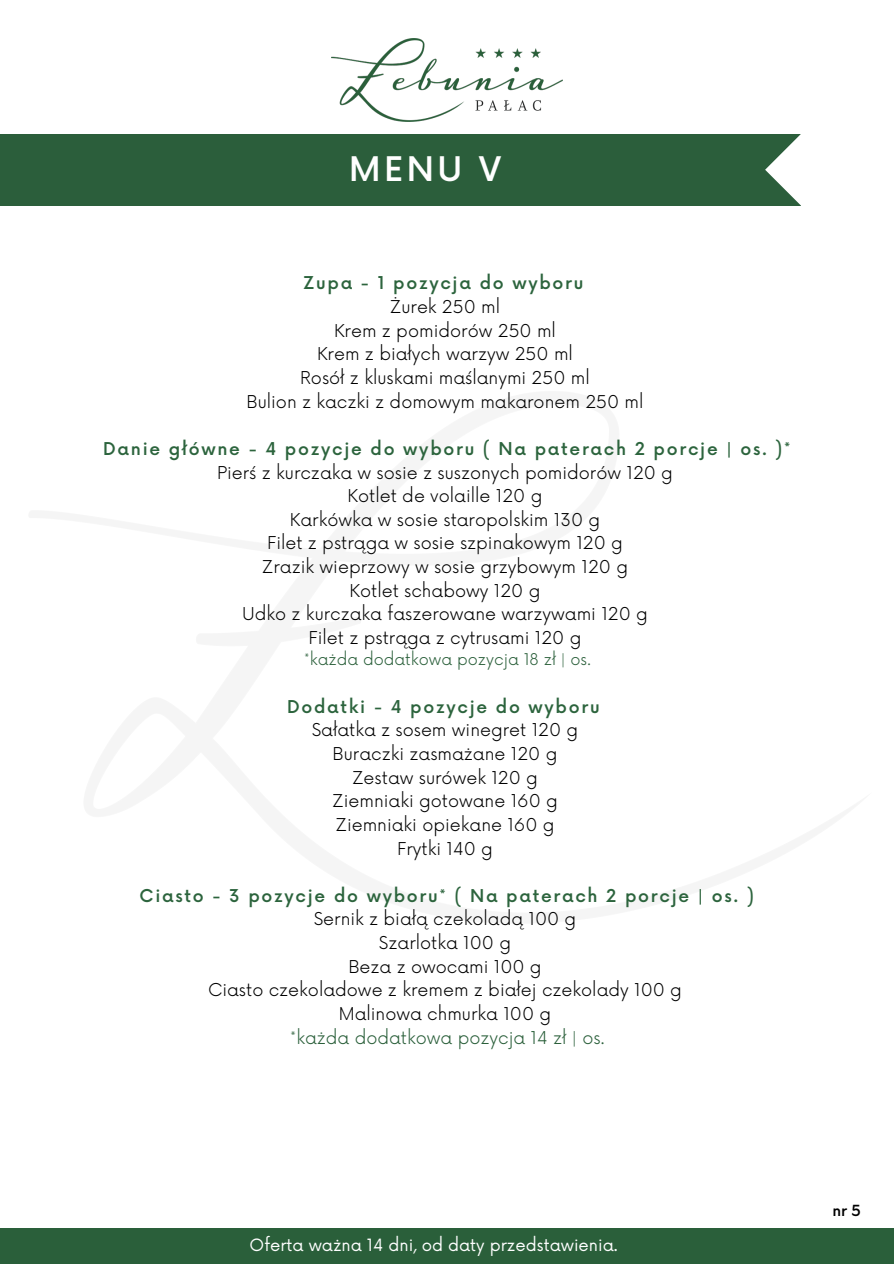
<style>
.page{position:relative;width:894px;height:1264px;background:#fff}
.page>*{position:absolute;margin:0;border:0;box-sizing:border-box;transform-origin:0 0}
.t1{font:500 33px "Now";color:#fff}
.t2{font:300 17.25px/23.7px "Now";color:#000;text-align:center}
.t3{font:16.5px "Now";color:#fff}
.t4{font:300 15.75px "Now";color:#2a5f3a}
.t5{font:500 15px "Now";color:#000}
.s1{font-weight:500;color:#2c643d}
.s2{color:#2a5f3a}
</style>
<div class="page">
<div style="left:0;top:1228px;width:893px;height:35px;background:#2a5f3a"></div>
<div style="left:0;top:135px;width:800px;height:70px;background:#2b5e3b"></div>
<svg style="left:764px;top:134px;width:37px;height:72px"></svg>
<img style="left:331px;top:39px;width:231px;height:83px">
<h2 class="t1" style="left:349px;top:152px;width:153px">MENU V</h2>
<p class="t2" style="left:246px;top:272px;width:398px"><span class="s1">Zupa - 1 pozycja do wyboru<br></span>Żurek 250 ml<br>Krem z pomidorów 250 ml<br>Krem z białych warzyw 250 ml<br>Rosół z kluskami maślanymi 250 ml<br>Bulion z kaczki z domowym makaronem 250 ml</p>
<h1 class="t2" style="left:103px;top:438px;width:688px"><span class="s1">Danie główne - 4 pozycje do wyboru ( Na paterach 2 porcje | os. )* </span>Pierś z kurczaka w sosie z suszonych pomidorów 120 g<br>Kotlet de volaille 120 g<br>Karkówka w sosie staropolskim 130 g<br>Filet z pstrąga w sosie szpinakowym 120 g<br>Zrazik wieprzowy w sosie grzybowym 120 g<br>Kotlet schabowy 120 g<br>Udko z kurczaka faszerowane warzywami 120 g<br>Filet z pstrąga z cytrusami 120 g</h1>
<h1 class="t4" style="left:304px;top:651px;width:288px">*każda dodatkowa pozycja 18 zł | os.</h1>
<p class="t2" style="left:287px;top:695px;width:314px"><span class="s1">Dodatki - 4 pozycje do wyboru<br></span>Sałatka z sosem winegret 120 g<br>Buraczki zasmażane 120 g<br>Zestaw surówek 120 g<br>Ziemniaki gotowane 160 g<br>Ziemniaki opiekane 160 g<br>Frytki 140 g</p>
<h2 class="t2" style="left:140px;top:884px;width:615px"><span class="s1">Ciasto - 3 pozycje do wyboru* ( Na paterach 2 porcje | os. )<br></span>Sernik z białą czekoladą 100 g<br>Szarlotka 100 g<br>Beza z owocami 100 g<br>Ciasto czekoladowe z kremem z białej czekolady 100 g<br>Malinowa chmurka 100 g<br><span class="s2">*każda dodatkowa pozycja 14 zł | os.</span></h2>
<h2 class="t3" style="left:249px;top:1236px;width:369px">Oferta ważna 14 dni, od daty przedstawienia.</h2>
<h2 class="t5" style="left:832px;top:1202px;width:30px">nr 5</h2>
</div>
